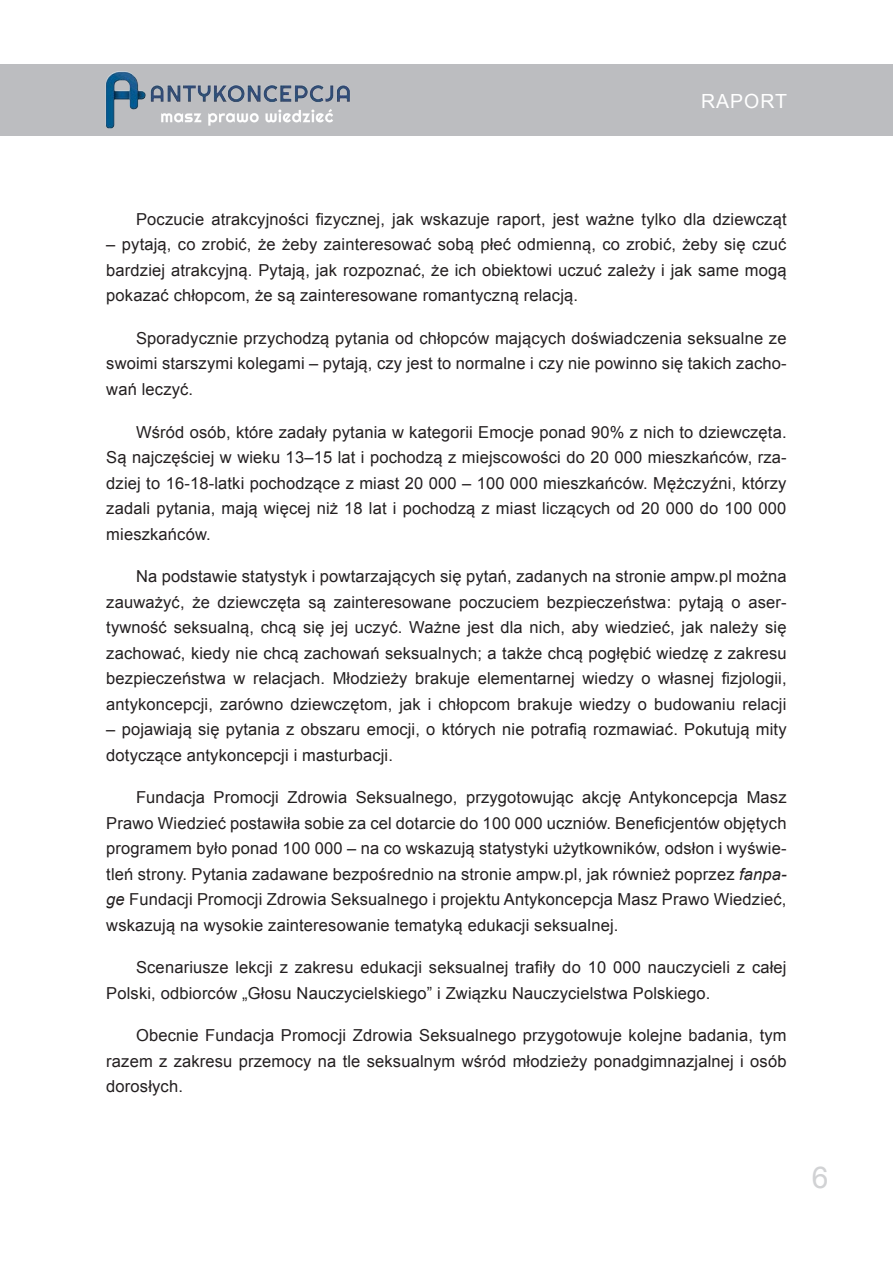
<style>
.page{position:relative;width:893px;height:1263px;background:#fff}
.page>*{position:absolute;margin:0;border:0;box-sizing:border-box;transform-origin:0 0}
.t1{font:30px "Arial";color:#d1d2d4}
.t2{font:19.5px "Arial";letter-spacing:.05em;color:#fff}
.main{font:16.5px/25.5px "Arial";letter-spacing:.01em;color:#231f20;text-align:justify}
.s1{font-style:italic}
</style>
<div class="page">
<div style="left:0;top:64px;width:893px;height:72px;background:#bcbdc0"></div>
<img style="left:105px;top:71px;width:245px;height:58px">
<p class="t2" style="left:701px;top:88px;width:87px">RAPORT</p>
<p class="main" style="left:136px;top:206px;width:652px">Poczucie atrakcyjności fizycznej, jak wskazuje raport, jest ważne tylko dla dziewcząt</p>
<p class="main" style="left:106px;top:232px;width:682px">– pytają, co zrobić, że żeby zainteresować sobą płeć odmienną, co zrobić, żeby się czuć bardziej atrakcyjną. Pytają, jak rozpoznać, że ich obiektowi uczuć zależy i jak same mogą pokazać chłopcom, że są zainteresowane romantyczną relacją.</p>
<p class="main" style="left:106px;top:325px;width:682px;text-indent:30px">Sporadycznie przychodzą pytania od chłopców mających doświadczenia seksualne ze swoimi starszymi kolegami – pytają, czy jest to normalne i czy nie powinno się takich zacho&shy;wań leczyć.</p>
<p class="main" style="left:106px;top:419px;width:682px;text-indent:30px">Wśród osób, które zadały pytania w kategorii Emocje ponad 90% z nich to dziewczęta.<br>Są najczęściej w wieku 13–15 lat i pochodzą z miejscowości do 20 000 mieszkańców, rza&shy;dziej to 16-18-latki pochodzące z miast 20 000 – 100 000 mieszkańców. Mężczyźni, którzy zadali pytania, mają więcej niż 18 lat i pochodzą z miast liczących od 20 000 do 100 000 mieszkańców.</p>
<p class="main" style="left:106px;top:564px;width:682px;text-indent:30px">Na podstawie statystyk i powtarzających się pytań, zadanych na stronie ampw.pl można zauważyć, że dziewczęta są zainteresowane poczuciem bezpieczeństwa: pytają o aser&shy;tywność seksualną, chcą się jej uczyć. Ważne jest dla nich, aby wiedzieć, jak należy się zachować, kiedy nie chcą zachowań seksualnych; a także chcą pogłębić wiedzę z zakresu bezpieczeństwa w relacjach. Młodzieży brakuje elementarnej wiedzy o własnej fizjologii, antykoncepcji, zarówno dziewczętom, jak i chłopcom brakuje wiedzy o budowaniu relacji</p>
<p class="main" style="left:106px;top:717px;width:682px">– pojawiają się pytania z obszaru emocji, o których nie potrafią rozmawiać. Pokutują mity dotyczące antykoncepcji i masturbacji.</p>
<p class="main" style="left:106px;top:785px;width:682px;text-indent:30px">Fundacja Promocji Zdrowia Seksualnego, przygotowując akcję Antykoncepcja Masz Prawo Wiedzieć postawiła sobie za cel dotarcie do 100 000 uczniów. Beneficjentów objętych programem było ponad 100 000 – na co wskazują statystyki użytkowników, odsłon i wyświe&shy;tleń strony. Pytania zadawane bezpośrednio na stronie ampw.pl, jak również poprzez <span class="s1">fanpa&shy;ge</span> Fundacji Promocji Zdrowia Seksualnego i projektu Antykoncepcja Masz Prawo Wiedzieć, wskazują na wysokie zainteresowanie tematyką edukacji seksualnej.</p>
<p class="main" style="left:106px;top:955px;width:682px;text-indent:30px">Scenariusze lekcji z zakresu edukacji seksualnej trafiły do 10 000 nauczycieli z całej<br>Polski, odbiorców „Głosu Nauczycielskiego” i Związku Nauczycielstwa Polskiego.</p>
<p class="main" style="left:106px;top:1023px;width:682px;text-indent:30px">Obecnie Fundacja Promocji Zdrowia Seksualnego przygotowuje kolejne badania, tym razem z zakresu przemocy na tle seksualnym wśród młodzieży ponadgimnazjalnej i osób dorosłych.</p>
<h1 class="t1" style="left:812px;top:1158px;width:18px">6</h1>
</div>
